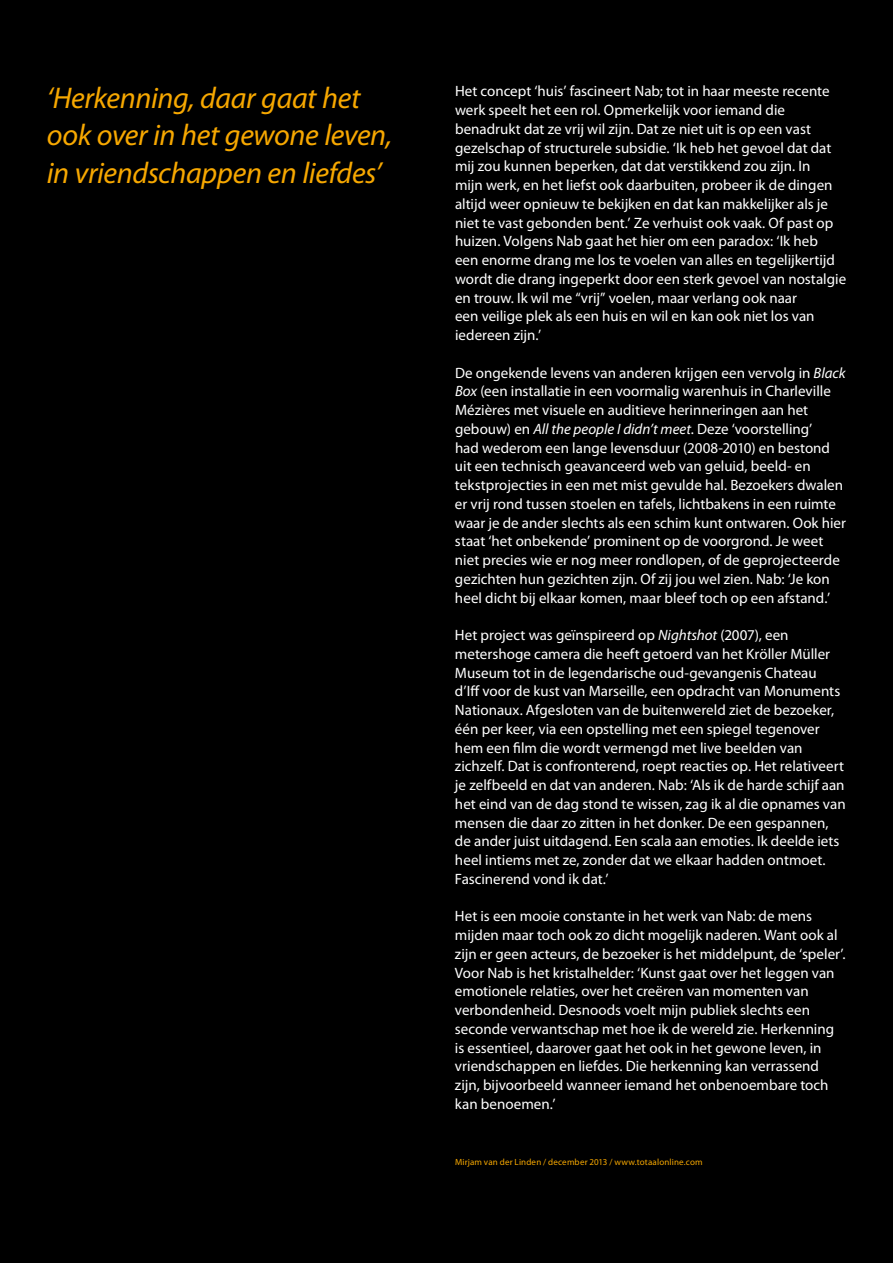
<style>
.page{position:relative;width:893px;height:1263px;background:#000}
.page>*{position:absolute;margin:0;border:0;box-sizing:border-box;transform-origin:0 0}
.t1{font:italic 30px/37.5px "Myriad Pro";letter-spacing:-.01em;color:#f7a800}
.t2{font:15px/18.8px "Myriad Pro";color:#fff}
.t3{font:9px "Myriad Pro";letter-spacing:.015em;color:#f7a800}
.s1{font-style:italic}
</style>
<div class="page">
<h1 class="t1" style="left:47px;top:78px;width:347px">‘Herkenning, daar gaat het ook over in het gewone leven, in vriendschappen en liefdes’</h1>
<p class="t2" style="left:455px;top:82px;width:393px">Het concept ‘huis’ fascineert Nab; tot in haar meeste recente werk speelt het een rol. Opmerkelijk voor iemand die benadrukt dat ze vrij wil zijn. Dat ze niet uit is op een vast gezelschap of structurele subsidie. ‘Ik heb het gevoel dat dat mij zou kunnen beperken, dat dat verstikkend zou zijn. In<br>mijn werk, en het liefst ook daarbuiten, probeer ik de dingen altijd weer opnieuw te bekijken en dat kan makkelijker als je niet te vast gebonden bent.’ Ze verhuist ook vaak. Of past op huizen. Volgens Nab gaat het hier om een paradox: ‘Ik heb<br>een enorme drang me los te voelen van alles en tegelijkertijd wordt die drang ingeperkt door een sterk gevoel van nostalgie en trouw. Ik wil me “vrij” voelen, maar verlang ook naar<br>een veilige plek als een huis en wil en kan ook niet los van iedereen zijn.’</p>
<p class="t2" style="left:455px;top:363px;width:393px">De ongekende levens van anderen krijgen een vervolg in <span class="s1">Black Box</span> (een installatie in een voormalig warenhuis in Charleville Mézières met visuele en auditieve herinneringen aan het gebouw) en <span class="s1">All the people I didn’t meet</span>. Deze ‘voorstelling’<br>had wederom een lange levensduur (2008-2010) en bestond uit een technisch geavanceerd web van geluid, beeld- en tekstprojecties in een met mist gevulde hal. Bezoekers dwalen er vrij rond tussen stoelen en tafels, lichtbakens in een ruimte waar je de ander slechts als een schim kunt ontwaren. Ook hier staat ‘het onbekende’ prominent op de voorgrond. Je weet niet precies wie er nog meer rondlopen, of de geprojecteerde gezichten hun gezichten zijn. Of zij jou wel zien. Nab: ‘Je kon heel dicht bij elkaar komen, maar bleef toch op een afstand.’</p>
<p class="t2" style="left:455px;top:625px;width:392px">Het project was geïnspireerd op <span class="s1">Nightshot</span> (2007), een metershoge camera die heeft getoerd van het Kröller Müller Museum tot in de legendarische oud-gevangenis Chateau<br>d’Iff voor de kust van Marseille, een opdracht van Monuments Nationaux. Afgesloten van de buitenwereld ziet de bezoeker, één per keer, via een opstelling met een spiegel tegenover hem een film die wordt vermengd met live beelden van zichzelf. Dat is confronterend, roept reacties op. Het relativeert je zelfbeeld en dat van anderen. Nab: ‘Als ik de harde schijf aan het eind van de dag stond te wissen, zag ik al die opnames van mensen die daar zo zitten in het donker. De een gespannen, de ander juist uitdagend. Een scala aan emoties. Ik deelde iets heel intiems met ze, zonder dat we elkaar hadden ontmoet.<br>Fascinerend vond ik dat.’</p>
<p class="t2" style="left:455px;top:907px;width:392px">Het is een mooie constante in het werk van Nab: de mens mijden maar toch ook zo dicht mogelijk naderen. Want ook al zijn er geen acteurs, de bezoeker is het middelpunt, de ‘speler’.<br>Voor Nab is het kristalhelder: ‘Kunst gaat over het leggen van emotionele relaties, over het creëren van momenten van verbondenheid. Desnoods voelt mijn publiek slechts een seconde verwantschap met hoe ik de wereld zie. Herkenning is essentieel, daarover gaat het ook in het gewone leven, in vriendschappen en liefdes. Die herkenning kan verrassend zijn, bijvoorbeeld wanneer iemand het onbenoembare toch kan benoemen.’</p>
<p class="t3" style="left:455px;top:1156px;width:249px">Mirjam van der Linden / december 2013 / www.totaalonline.com</p>
</div>
